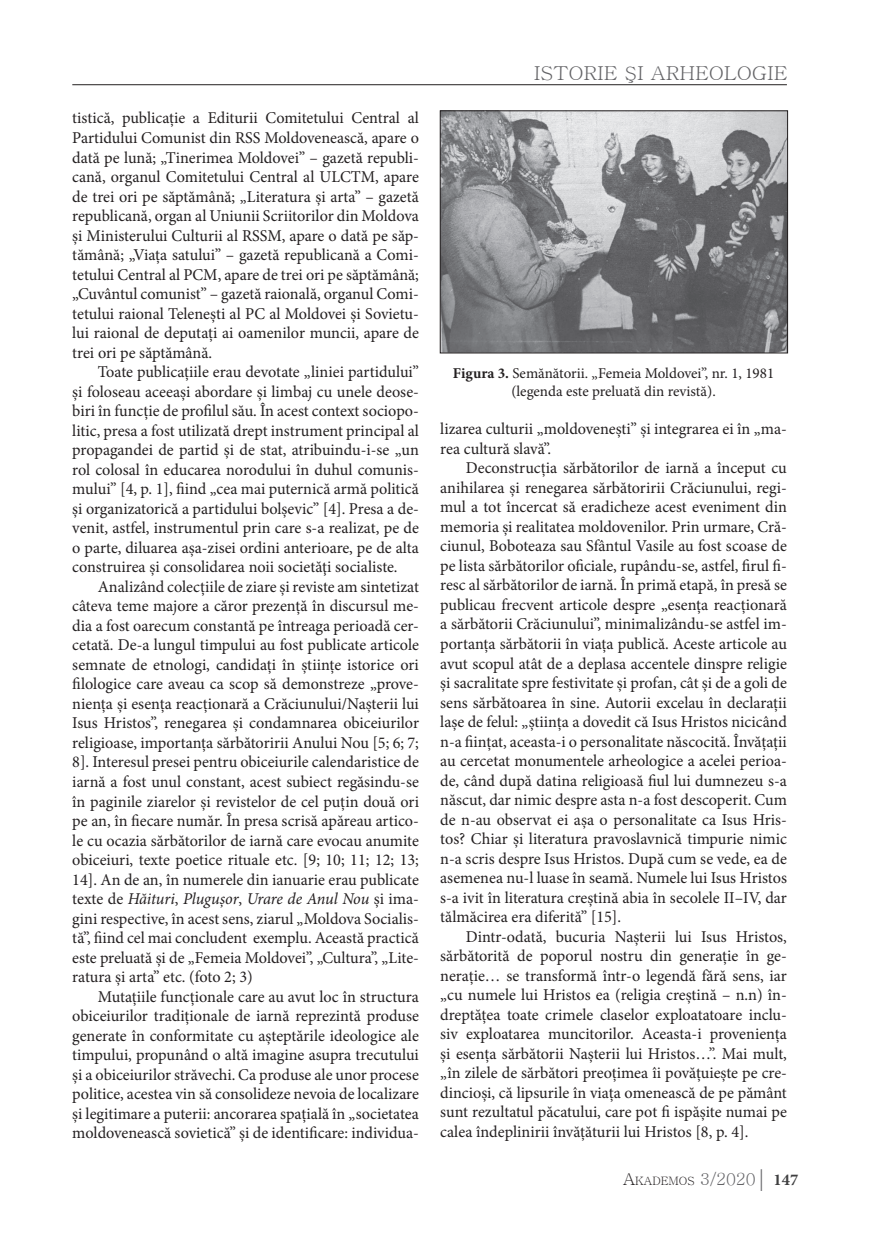
<style>
.page{position:relative;width:872px;height:1234px;background:#fff}
.page>*{position:absolute;margin:0;border:0;box-sizing:border-box;transform-origin:0 0}
.t1{font:19.2px "Batang";color:#636366;scale:1.06 1}
.t2{font:16.5px/19.5px "Minion Pro";color:#231f20;text-align:justify}
.t3{font:15px/18px "Minion Pro";color:#231f20;text-align:center}
.t4{font:11.55px "Batang";color:#231f20}
.s1{font-style:italic}
.s2{font-weight:700}
.s3{font-size:16.5px}
.s4{font-size:16.5px;color:#636366}
.s5{font-family:"Garamond";font-size:24px;color:#636366}
.s6{font-family:"Minion Pro";font-weight:700;font-size:16.5px;color:#3e3e3f}
</style>
<div class="page">
<hr style="left:72px;top:84px;width:715px;height:1px;background:#231f20">
<img style="left:442px;top:113px;width:343px;height:238px">
<div style="left:440px;top:111px;width:347px;height:242px;border:1px solid #231f20"></div>
<p class="t2" style="left:72px;top:108px;width:348px">tistică, publicație a Editurii Comitetului Central al Partidului Comunist din RSS Moldovenească, apare o dată pe lună; „Tinerimea Moldovei” – gazetă republi&shy;cană, organul Comitetului Central al ULCTM, apare de trei ori pe săptămână; „Literatura și arta” – gazetă republicană, organ al Uniunii Scriitorilor din Moldova și Ministerului Culturii al RSSM, apare o dată pe săp&shy;tămână; „Viața satului” – gazetă republicană a Comi&shy;tetului Central al PCM, apare de trei ori pe săptămână; „Cuvântul comunist” – gazetă raională, organul Comi&shy;tetului raional Telenești al PC al Moldovei și Sovietu&shy;lui raional de deputați ai oamenilor muncii, apare de trei ori pe săptămână.</p>
<p class="t2" style="left:72px;top:362px;width:348px;text-indent:26px">Toate publicațiile erau devotate „liniei partidului” și foloseau aceeași abordare și limbaj cu unele deose&shy;biri în funcție de profilul său. În acest context sociopo&shy;litic, presa a fost utilizată drept instrument principal al propagandei de partid şi de stat, atribuindu-i-se „un rol colosal în educarea norodului în duhul comunis&shy;mului” [4, p. 1], fiind „cea mai puternică armă politică și organizatorică a partidului bolșevic” [4]. Presa a de&shy;venit, astfel, instrumentul prin care s-a realizat, pe de o parte, diluarea așa-zisei ordini anterioare, pe de alta construirea şi consolidarea noii societăţi socialiste.</p>
<p class="t2" style="left:72px;top:576px;width:348px;text-indent:26px">Analizând colecțiile de ziare și reviste am sintetizat câteva teme majore a căror prezență în discursul me&shy;dia a fost oarecum constantă pe întreaga perioadă cer&shy;cetată. De-a lungul timpului au fost publicate articole semnate de etnologi, candidați în științe istorice ori filologice care aveau ca scop să demonstreze „prove&shy;niența și esența reacționară a Crăciunului/Nașterii lui Isus Hristos”, renegarea și condamnarea obiceiurilor religioase, importanța sărbătoririi Anului Nou [5; 6; 7; 8]. Interesul presei pentru obiceiurile calendaristice de iarnă a fost unul constant, acest subiect regăsindu-se în paginile ziarelor și revistelor de cel puțin două ori pe an, în fiecare număr. În presa scrisă apăreau artico&shy;le cu ocazia sărbătorilor de iarnă care evocau anumite obiceiuri, texte poetice rituale etc. [9; 10; 11; 12; 13; 14]. An de an, în numerele din ianuarie erau publicate texte de <span class="s1">Hăituri</span>, <span class="s1">Plugușor</span>, <span class="s1">Urare de Anul Nou</span> și ima&shy;gini respective, în acest sens, ziarul „Moldova Socialis&shy;tă”, fiind cel mai concludent exemplu. Această practică este preluată și de „Femeia Moldovei”, „Cultura”, „Lite&shy;ratura și arta” etc. (foto 2; 3)</p>
<p class="t2" style="left:72px;top:986px;width:348px;text-indent:26px">Mutațiile funcționale care au avut loc în structura obiceiurilor tradiționale de iarnă reprezintă produse generate în conformitate cu așteptările ideologice ale timpului, propunând o altă imagine asupra trecutului și a obiceiurilor străvechi. Ca produse ale unor procese politice, acestea vin să consolideze nevoia de localizare și legitimare a puterii: ancorarea spațială în „societatea moldovenească sovietică” și de identificare: individua-</p>
<p class="t1" style="left:534px;top:64px;width:241px">ISTORIE ŞI ARHEOLOGIE</p>
<p class="t3" style="left:453px;top:364px;width:323px"><span class="s2">Figura 3.</span> Semănătorii. „Femeia Moldovei”, nr. 1, 1981 (legenda este preluată din revistă).</p>
<p class="t2" style="left:440px;top:419px;width:348px">lizarea culturii „moldovenești” și integrarea ei în „ma&shy;rea cultură slavă”.</p>
<p class="t2" style="left:440px;top:458px;width:348px;text-indent:26px">Deconstrucția sărbătorilor de iarnă a început cu anihilarea și renegarea sărbătoririi Crăciunului, regi&shy;mul a tot încercat să eradicheze acest eveniment din memoria și realitatea moldovenilor. Prin urmare, Cră&shy;ciunul, Boboteaza sau Sfântul Vasile au fost scoase de pe lista sărbătorilor oficiale, rupându-se, astfel, firul fi&shy;resc al sărbătorilor de iarnă. În primă etapă, în presă se publicau frecvent articole despre „esența reacționară a sărbătorii Crăciunului”, minimalizându-se astfel im&shy;portanța sărbătorii în viața publică. Aceste articole au avut scopul atât de a deplasa accentele dinspre religie și sacralitate spre festivitate și profan, cât și de a goli de sens sărbătoarea în sine. Autorii excelau în declarații lașe de felul: „știința a dovedit că Isus Hristos nicicând n-a ființat, aceasta-i o personalitate născocită. Învățații au cercetat monumentele arheologice a acelei perioa&shy;de, când după datina religioasă fiul lui dumnezeu s-a născut, dar nimic despre asta n-a fost descoperit. Cum de n-au observat ei așa o personalitate ca Isus Hris&shy;tos? Chiar și literatura pravoslavnică timpurie nimic n-a scris despre Isus Hristos. După cum se vede, ea de asemenea nu-l luase în seamă. Numele lui Isus Hristos s-a ivit în literatura creștină abia în secolele II–IV, dar tălmăcirea era diferită” [15].</p>
<p class="t2" style="left:440px;top:926px;width:348px;text-indent:26px">Dintr-odată, bucuria Nașterii lui Isus Hristos, sărbătorită de poporul nostru din generație în ge&shy;nerație… se transformă într-o legendă fără sens, iar „cu numele lui Hristos ea (religia creștină – n.n) în&shy;dreptățea toate crimele claselor exploatatoare inclu&shy;siv exploatarea muncitorilor. Aceasta-i proveniența și esența sărbătorii Nașterii lui Hristos…”. Mai mult, „în zilele de sărbători preoțimea îi povățuiește pe cre&shy;dincioși, că lipsurile în viața omenească de pe pământ sunt rezultatul păcatului, care pot fi ispășite numai pe calea îndeplinirii învățăturii lui Hristos [8, p. 4].</p>
<p class="t4" style="left:623px;top:1175px;width:177px"><span class="s3">A</span>KADEMOS <span class="s4">3/2020</span><span class="s5">|</span> <span class="s6">147</span></p>
</div>
